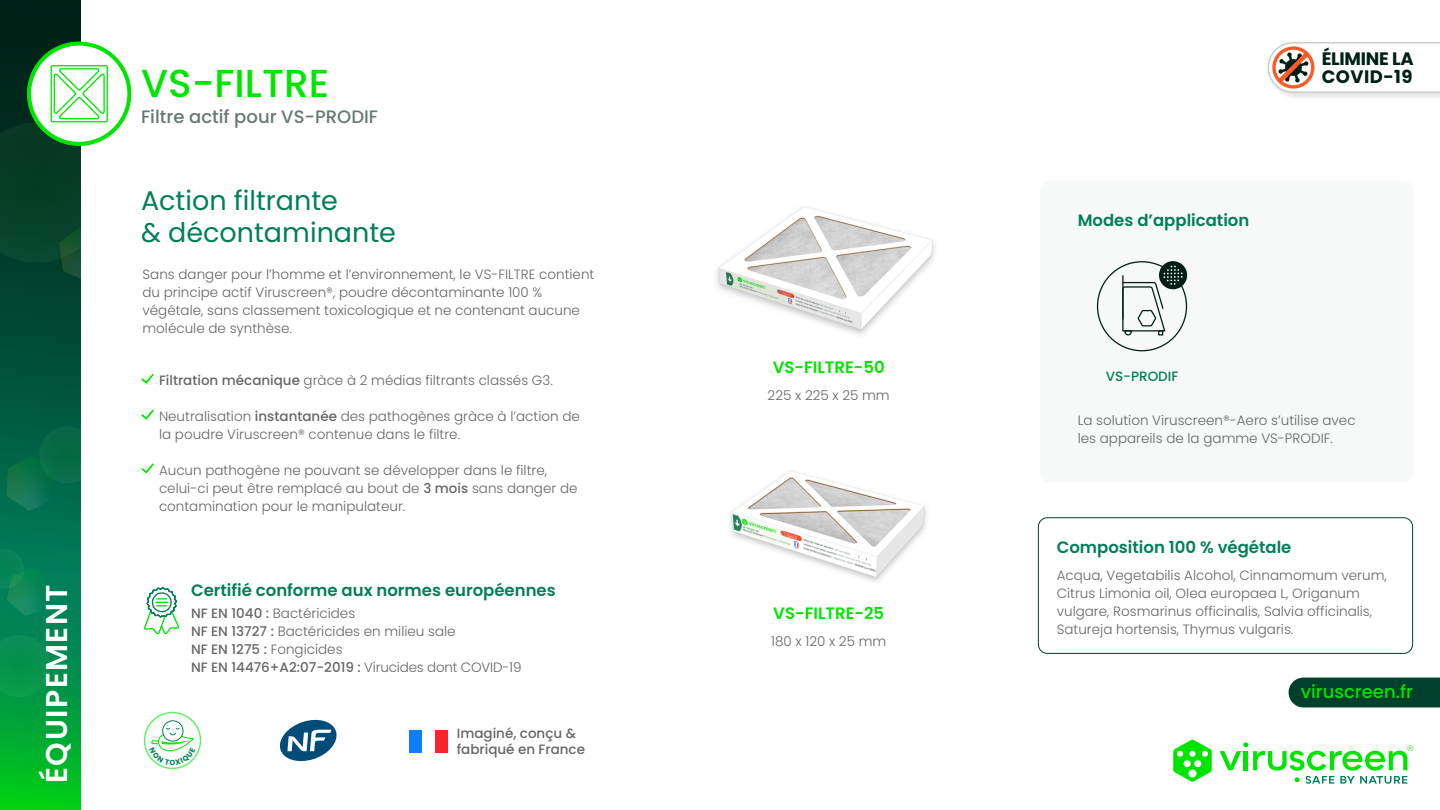
<style>
.page{position:relative;width:1440px;height:810px;background:#fff}
.page>*{position:absolute;margin:0;border:0;box-sizing:border-box;transform-origin:0 0}
.h1_DrkBKGD{font:500 39px "Poppins";color:#00e500}
.h1_DrkBKGD-2{font:600 30px "Poppins";letter-spacing:.05em;color:#fff}
.t1{font:27px/32.4px "Poppins";color:#007f59}
.h1_DrkBKGD-3{font:500 18px "Poppins";color:#667973}
.t2{font:700 18px/17.2px "Poppins";letter-spacing:-.015em;color:#002016}
.t3{font:500 18px "Poppins";color:#00e500}
.t4{font:600 16.5px "Poppins";color:#007f59}
.t5{font:600 16.5px "Poppins";color:#00e500}
.t6{font:300 13.5px/18px "Poppins";color:#666}
.t7{font:500 13.5px/15.8px "Poppins";color:#666}
.t8{font:500 13.5px "Poppins";color:#007f59}
.s1{font-weight:500}
.s2{font-weight:300}
</style>
<div class="page">
<svg style="left:0;top:0;width:81px;height:810px;background:#006519"></svg>
<img style="left:0;top:124px;width:81px;height:639px">
<div style="left:143px;top:376px;width:9px;height:9px;background:#f0f2f1"></div>
<svg style="left:141px;top:374px;width:13px;height:10px"></svg>
<div style="left:143px;top:466px;width:9px;height:9px;background:#f0f2f1"></div>
<svg style="left:141px;top:463px;width:13px;height:10px"></svg>
<div style="left:143px;top:412px;width:9px;height:9px;background:#f0f2f1"></div>
<svg style="left:141px;top:409px;width:13px;height:11px"></svg>
<svg style="left:27px;top:42px;width:104px;height:104px"></svg>
<svg style="left:1173px;top:740px;width:39px;height:42px"></svg>
<svg style="left:1220px;top:742px;width:193px;height:42px"></svg>
<div style="left:1267px;top:41px;width:173px;height:59px;background:#000;opacity:.11"></div>
<svg style="left:1268px;top:42px;width:172px;height:51px"></svg>
<div style="left:1289px;top:678px;width:151px;height:29px;background:#00402d"></div>
<svg style="left:144px;top:587px;width:35px;height:47px"></svg>
<svg style="left:280px;top:719px;width:57px;height:43px"></svg>
<div style="left:409px;top:730px;width:13px;height:23px;background:#0c7ff5"></div>
<div style="left:435px;top:730px;width:13px;height:23px;background:#f82529"></div>
<div style="left:1040px;top:181px;width:373px;height:301px;background:#f7f8f8;border-radius:9px"></div>
<svg style="left:1097px;top:261px;width:90px;height:90px"></svg>
<div style="left:1038px;top:517px;width:375px;height:137px;border:1px solid #00402d;border-radius:9px"></div>
<img style="left:716px;top:206px;width:219px;height:129px">
<img style="left:730px;top:471px;width:197px;height:111px">
<svg style="left:144px;top:712px;width:57px;height:57px"></svg>
<p class="h1_DrkBKGD-2" style="left:39px;top:783px;width:200px;rotate:-90deg">ÉQUIPEMENT</p>
<p class="h1_DrkBKGD" style="left:141px;top:61px;width:190px">VS-FILTRE</p>
<p class="h1_DrkBKGD-3" style="left:141px;top:107px;width:239px">Filtre actif pour VS-PRODIF</p>
<p class="t1" style="left:141px;top:184px;width:257px">Action filtrante<br>&amp; décontaminante</p>
<p class="t6" style="left:142px;top:265px;width:453px">Sans danger pour l’homme et l’environnement, le VS-FILTRE contient du principe actif Viruscreen®, poudre décontaminante 100 % végétale, sans classement toxicologique et ne contenant aucune molécule de synthèse.</p>
<p class="t6" style="left:159px;top:371px;width:395px"><span class="s1">Filtration mécanique</span> gràce à 2 médias filtrants classés G3.</p>
<p class="t6" style="left:159px;top:407px;width:422px">Neutralisation <span class="s1">instantanée</span> des pathogènes gràce à l’action de la poudre Viruscreen® contenue dans le filtre.</p>
<p class="t6" style="left:159px;top:461px;width:420px">Aucun pathogène ne pouvant se développer dans le filtre, celui-ci peut être remplacé au bout de <span class="s1">3 mois</span> sans danger de contamination pour le manipulateur.</p>
<p class="t4" style="left:191px;top:581px;width:366px">Certifié conforme aux normes européennes</p>
<p class="t6" style="left:191px;top:604px;width:166px"><span class="s1">NF EN 1040 :</span> Bactéricides</p>
<p class="t6" style="left:191px;top:622px;width:266px"><span class="s1">NF EN 13727 :</span> Bactéricides en milieu sale</p>
<p class="t6" style="left:191px;top:640px;width:153px"><span class="s1">NF EN 1275 :</span> Fongicides</p>
<p class="t7" style="left:191px;top:659px;width:332px">NF EN 14476+A2:07-2019 : <span class="s2">Virucides dont COVID-19</span></p>
<p class="t7" style="left:457px;top:725px;width:130px">Imaginé, conçu &amp; fabriqué en France</p>
<p class="t5" style="left:773px;top:358px;width:114px">VS-FILTRE-50</p>
<p class="t6" style="left:768px;top:386px;width:124px">225 x 225 x 25 mm</p>
<p class="t5" style="left:773px;top:604px;width:112px">VS-FILTRE-25</p>
<p class="t6" style="left:771px;top:633px;width:117px">180 x 120 x 25 mm</p>
<p class="t4" style="left:1078px;top:211px;width:173px">Modes d’application</p>
<p class="t8" style="left:1106px;top:368px;width:74px">VS-PRODIF</p>
<p class="t2" style="left:1322px;top:50px;width:93px">ÉLIMINE LA<br>COVID-19</p>
<p class="t6" style="left:1078px;top:412px;width:279px">La solution Viruscreen®-Aero s’utilise avec les appareils de la gamme VS-PRODIF.</p>
<p class="t4" style="left:1057px;top:538px;width:236px">Composition 100 % végétale</p>
<p class="t6" style="left:1057px;top:567px;width:332px">Acqua, Vegetabilis Alcohol, Cinnamomum verum, Citrus Limonia oil, Olea europaea L, Origanum vulgare, Rosmarinus officinalis, Salvia officinalis, Satureja hortensis, Thymus vulgaris.</p>
<p class="t3" style="left:1301px;top:681px;width:114px">viruscreen.fr</p>
</div>
